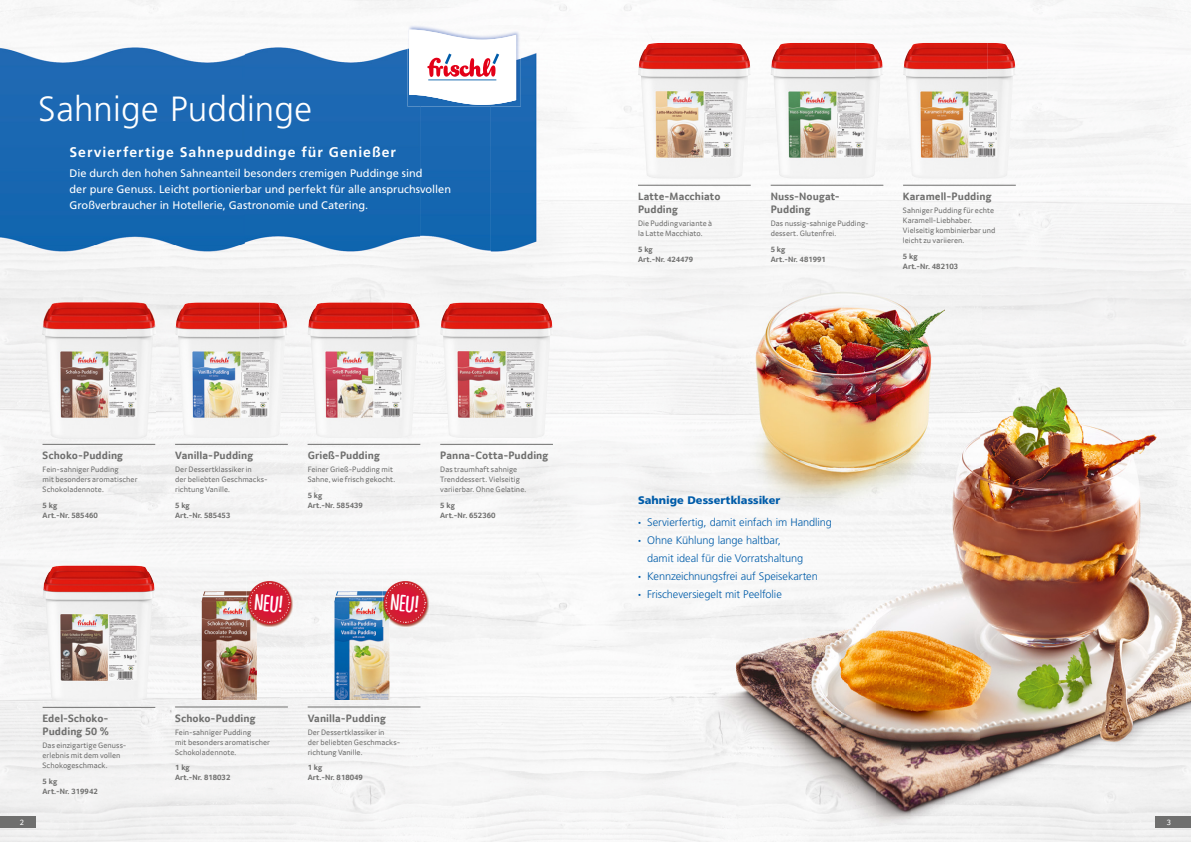
<style>
.page{position:relative;width:1191px;height:842px;background:#fff}
.page>*{position:absolute;margin:0;border:0;box-sizing:border-box;transform-origin:0 0}
.t1{font:300 35px "Frutiger LT Std";letter-spacing:.005em;color:#fff}
.t2{font:500 23.7px "Lifehack Sans";color:#fff}
.t3{font:700 14px "Frutiger LT Std";letter-spacing:.07em;color:#fff}
.t4{font:11px/16px "Frutiger LT Std";color:#fff}
.t5{font:700 11px/13.2px "Transgourmet";letter-spacing:.005em;color:#6f6f6e}
.t6{font:300 11px/18px "Frutiger LT Std";letter-spacing:-.01em;color:#005ca9}
.t7{font:900 11px "Frutiger LT Std";color:#005ca9}
.t8{font:8px/10px "Transgourmet";letter-spacing:.005em;color:#6f6f6e}
.t9{font:700 8px/10px "Transgourmet";color:#6f6f6e}
.t10{font:8px "Transgourmet";color:#fff}
.s1{font-size:6px}
</style>
<div class="page">
<img style="left:0;top:0;width:420px;height:315px">
<img style="left:491px;top:39px;width:314px;height:803px">
<img style="left:876px;top:99px;width:34px;height:743px">
<img style="left:981px;top:77px;width:210px;height:765px">
<img style="left:420px;top:108px;width:71px;height:734px">
<img style="left:841px;top:184px;width:35px;height:658px">
<img style="left:910px;top:184px;width:35px;height:658px">
<img style="left:805px;top:184px;width:36px;height:658px">
<img style="left:945px;top:184px;width:36px;height:658px">
<img style="left:140px;top:315px;width:70px;height:527px">
<img style="left:350px;top:700px;width:35px;height:142px">
<div style="left:0;top:816px;width:35px;height:12px;background:#6f6f6e"></div>
<div style="left:1155px;top:816px;width:36px;height:12px;background:#6f6f6e"></div>
<img style="left:440px;top:302px;width:113px;height:136px">
<img style="left:307px;top:302px;width:85px;height:68px">
<img style="left:392px;top:302px;width:28px;height:136px">
<img style="left:312px;top:370px;width:80px;height:68px">
<img style="left:43px;top:302px;width:112px;height:136px">
<img style="left:175px;top:302px;width:85px;height:68px">
<img style="left:260px;top:302px;width:28px;height:136px">
<img style="left:180px;top:370px;width:80px;height:68px">
<img style="left:43px;top:565px;width:112px;height:136px">
<img style="left:638px;top:43px;width:113px;height:136px">
<img style="left:770px;top:43px;width:85px;height:68px">
<img style="left:855px;top:43px;width:28px;height:136px">
<img style="left:775px;top:111px;width:80px;height:68px">
<img style="left:903px;top:43px;width:84px;height:68px">
<img style="left:987px;top:43px;width:29px;height:136px">
<img style="left:908px;top:111px;width:79px;height:68px">
<img style="left:202px;top:591px;width:55px;height:109px">
<img style="left:334px;top:591px;width:55px;height:109px">
<hr style="left:175px;top:707px;width:113px;height:1px;background:#6f6f6e">
<hr style="left:308px;top:707px;width:112px;height:1px;background:#6f6f6e">
<hr style="left:43px;top:444px;width:112px;height:1px;background:#6f6f6e">
<hr style="left:307px;top:444px;width:113px;height:1px;background:#6f6f6e">
<hr style="left:175px;top:444px;width:113px;height:1px;background:#6f6f6e">
<hr style="left:43px;top:707px;width:112px;height:1px;background:#6f6f6e">
<hr style="left:440px;top:444px;width:113px;height:1px;background:#6f6f6e">
<hr style="left:903px;top:185px;width:112px;height:1px;background:#6f6f6e">
<hr style="left:638px;top:185px;width:112px;height:1px;background:#6f6f6e">
<hr style="left:770px;top:185px;width:113px;height:1px;background:#6f6f6e">
<img style="left:246px;top:580px;width:47px;height:47px">
<img style="left:246px;top:591px;width:11px;height:36px">
<svg style="left:248px;top:581px;width:43px;height:43px"></svg>
<svg style="left:249px;top:582px;width:41px;height:41px;background:#d6384d"></svg>
<img style="left:382px;top:580px;width:47px;height:47px">
<img style="left:382px;top:591px;width:8px;height:36px">
<svg style="left:384px;top:581px;width:43px;height:43px"></svg>
<svg style="left:385px;top:582px;width:41px;height:41px;background:#d5384c"></svg>
<img style="left:407px;top:25px;width:114px;height:81px">
<svg style="left:409px;top:30px;width:107px;height:78px"></svg>
<h1 class="t1" style="left:38px;top:89px;width:275px">Sahnige Puddinge</h1>
<h3 class="t3" style="left:69px;top:143px;width:328px">Servierfertige Sahnepuddinge für Genießer</h3>
<h3 class="t4" style="left:69px;top:165px;width:383px">Die durch den hohen Sahneanteil besonders cremigen Puddinge sind<br>der pure Genuss. Leicht portionierbar und perfekt für alle anspruchsvollen<br>Großverbraucher in Hotellerie, Gastronomie und Catering.</h3>
<h3 class="t5" style="left:43px;top:449px;width:82px">Schoko-Pudding</h3>
<p class="t8" style="left:43px;top:464px;width:96px">Fein-sahniger Pudding<br>mit besonders aromatischer<br>Schokoladennote.</p>
<p class="t9" style="left:43px;top:500px;width:57px">5 kg<br>Art.-Nr. 585460</p>
<h3 class="t5" style="left:175px;top:449px;width:80px">Vanilla-Pudding</h3>
<p class="t8" style="left:175px;top:464px;width:94px">Der Dessertklassiker in<br>der beliebten Geschmacks&shy;richtung Vanille.</p>
<p class="t9" style="left:175px;top:500px;width:57px">5 kg<br>Art.-Nr. 585453</p>
<h3 class="t5" style="left:308px;top:449px;width:74px">Grieß-Pudding</h3>
<p class="t8" style="left:308px;top:464px;width:89px">Feiner Grieß-Pudding mit<br>Sahne, wie frisch gekocht.</p>
<p class="t9" style="left:308px;top:490px;width:57px">5 kg<br>Art.-Nr. 585439</p>
<h3 class="t5" style="left:440px;top:449px;width:110px">Panna-Cotta-Pudding</h3>
<p class="t8" style="left:440px;top:464px;width:88px">Das traumhaft sahnige<br>Trenddessert. Vielseitig variierbar. Ohne Gelatine.</p>
<p class="t9" style="left:440px;top:500px;width:57px">5 kg<br>Art.-Nr. 652360</p>
<h2 class="t2" style="left:256px;top:590px;width:31px;rotate:5deg">NEU!</h2>
<h2 class="t2" style="left:392px;top:590px;width:31px;rotate:5deg">NEU!</h2>
<h3 class="t5" style="left:43px;top:712px;width:68px">Edel-Schoko-<br>Pudding 50 %</h3>
<p class="t8" style="left:43px;top:740px;width:85px">Das einzigartige Genuss&shy;erlebnis mit dem vollen<br>Schokogeschmack.</p>
<p class="t9" style="left:43px;top:776px;width:57px">5 kg<br>Art.-Nr. 319942</p>
<h3 class="t5" style="left:175px;top:711px;width:82px">Schoko-Pudding</h3>
<p class="t8" style="left:175px;top:727px;width:96px">Fein-sahniger Pudding<br>mit besonders aromatischer<br>Schokoladennote.</p>
<p class="t9" style="left:175px;top:762px;width:57px">1 kg<br>Art.-Nr. 818032</p>
<h3 class="t5" style="left:308px;top:711px;width:80px">Vanilla-Pudding</h3>
<p class="t8" style="left:308px;top:727px;width:94px">Der Dessertklassiker in<br>der beliebten Geschmacks&shy;richtung Vanille.</p>
<p class="t9" style="left:308px;top:762px;width:57px">1 kg<br>Art.-Nr. 818049</p>
<h3 class="t5" style="left:638px;top:190px;width:84px">Latte-Macchiato<br>Pudding</h3>
<p class="t8" style="left:638px;top:218px;width:76px">Die Puddingvariante à la Latte Macchiato.</p>
<p class="t9" style="left:638px;top:244px;width:57px">5 kg<br>Art.-Nr. 424479</p>
<h3 class="t5" style="left:770px;top:190px;width:71px">Nuss-Nougat-<br>Pudding</h3>
<p class="t8" style="left:770px;top:218px;width:99px">Das nussig-sahnige Pudding&shy;dessert. Glutenfrei.</p>
<p class="t9" style="left:770px;top:244px;width:57px">5 kg<br>Art.-Nr. 481991</p>
<h3 class="t5" style="left:903px;top:190px;width:90px">Karamell-Pudding</h3>
<p class="t8" style="left:903px;top:205px;width:94px">Sahniger Pudding für echte<br>Karamell-Liebhaber.<br>Vielseitig kombinierbar und leicht zu variieren.</p>
<p class="t9" style="left:903px;top:251px;width:57px">5 kg<br>Art.-Nr. 482103</p>
<h3 class="t7" style="left:638px;top:493px;width:144px">Sahnige Dessertklassiker</h3>
<h3 class="t6" style="left:638px;top:514px;width:195px"><span class="s1">•</span> Servierfertig, damit einfach im Handling</h3>
<h3 class="t6" style="left:647px;top:532px;width:158px;text-indent:-9px"><span class="s1">•</span> Ohne Kühlung lange haltbar, damit ideal für die Vorratshaltung</h3>
<h3 class="t6" style="left:638px;top:568px;width:181px"><span class="s1">•</span> Kennzeichnungsfrei auf Speisekarten</h3>
<h3 class="t6" style="left:638px;top:586px;width:145px"><span class="s1">•</span> Frischeversiegelt mit Peelfolie</h3>
<p class="t10" style="left:20px;top:817px;width:6px">2</p>
<p class="t10" style="left:1166px;top:817px;width:6px">3</p>
</div>
